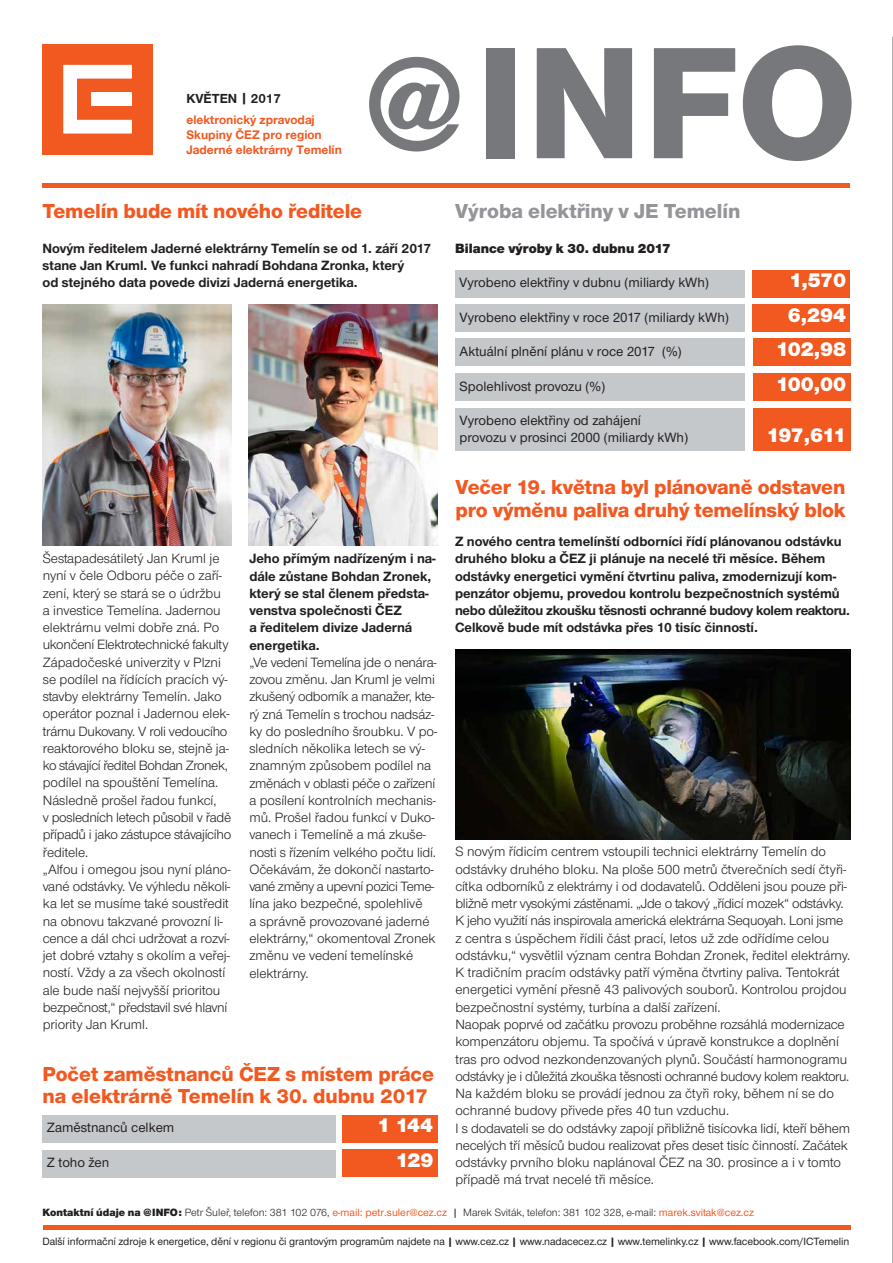
<style>
.page{position:relative;width:893px;height:1263px;background:#fff}
.page>*{position:absolute;margin:0;border:0;box-sizing:border-box;transform-origin:0 0}
.t1{font:800 165px "Nimbus CEZCE";color:#76787b}
.t2{font:800 21px/22.5px "Nimbus CEZOT";letter-spacing:-.005em;color:#f15921}
.t3{font:900 21px "Nimbus CEZOT";color:#fff}
.t4{font:800 21px "Nimbus CEZOT";color:#939598}
.t5{font:13.95px/17.2px "Nimbus CEZOT";color:#231f20}
.t6{font:700 13.95px/17.2px "Nimbus CEZOT";color:#231f20}
.t7{font:500 13.95px/17.2px "Nimbus CEZOT";color:#231f20}
.t8{font:900 13.95px "Nimbus CEZOT";color:#231f20}
.t9{font:700 13.5px "Nimbus CEZ";color:#231f20}
.t10{font:700 12.75px/15.3px "Nimbus CEZ";color:#f15921}
.t11{font:500 10.95px "Nimbus CEZOT";letter-spacing:-.005em;color:#231f20}
.t12{font:10.95px "Nimbus CEZOT";color:#231f20}
.s1{font-size:135px}
.s2{font-weight:900}
.s3{font-weight:500;color:#f15921}
.s4{font-family:"Nimbus CEZ";font-weight:500}
.s5{font-family:"Nimbus CEZ";font-weight:700}
</style>
<div class="page">
<hr style="left:892px;top:37px;width:1px;height:1226px;background:#636366">
<div style="left:42px;top:44px;width:111px;height:110px;background:#f15921"></div>
<svg style="left:63px;top:65px;width:69px;height:69px"></svg>
<div style="left:91px;top:92px;width:40px;height:14px;background:#fff"></div>
<hr style="left:43px;top:1225px;width:807px;height:4px;background:#f15921">
<img style="left:43px;top:304px;width:189px;height:242px">
<div style="left:455px;top:270px;width:289px;height:27px;background:#c4c8cb"></div>
<div style="left:455px;top:373px;width:289px;height:28px;background:#c4c8cb"></div>
<div style="left:455px;top:408px;width:289px;height:42px;background:#c4c8cb"></div>
<div style="left:752px;top:270px;width:98px;height:27px;background:#f15921"></div>
<div style="left:753px;top:373px;width:97px;height:28px;background:#f15921"></div>
<div style="left:753px;top:408px;width:97px;height:42px;background:#f15921"></div>
<div style="left:455px;top:304px;width:289px;height:28px;background:#c4c8cb"></div>
<div style="left:752px;top:304px;width:98px;height:28px;background:#f15921"></div>
<div style="left:455px;top:338px;width:289px;height:28px;background:#c4c8cb"></div>
<div style="left:753px;top:338px;width:97px;height:28px;background:#f15921"></div>
<hr style="left:43px;top:184px;width:807px;height:4px;background:#f15921">
<img style="left:455px;top:649px;width:395px;height:190px">
<div style="left:43px;top:1115px;width:293px;height:28px;background:#c4c8cb"></div>
<div style="left:342px;top:1115px;width:95px;height:28px;background:#f15921"></div>
<div style="left:43px;top:1150px;width:293px;height:27px;background:#c4c8cb"></div>
<div style="left:342px;top:1149px;width:96px;height:28px;background:#f15921"></div>
<img style="left:249px;top:304px;width:189px;height:242px">
<p class="t9" style="left:186px;top:90px;width:96px">KVĚTEN | 2017</p>
<p class="t10" style="left:186px;top:112px;width:157px">elektronický zpravodaj<br>Skupiny ČEZ pro region<br>Jaderné elektrárny Temelín</p>
<h1 class="t1" style="left:365px;top:8px;width:494px"><span class="s1">@</span>INFO</h1>
<h2 class="t2" style="left:43px;top:200px;width:321px">Temelín bude mít nového ředitele</h2>
<h2 class="t4" style="left:455px;top:199px;width:287px">Výroba elektřiny v JE Temelín</h2>
<p class="t8" style="left:455px;top:240px;width:217px">Bilance výroby k 30. dubnu 2017</p>
<p class="t7" style="left:459px;top:274px;width:251px">Vyrobeno elektřiny v dubnu (miliardy kWh)</p>
<p class="t6" style="left:43px;top:240px;width:390px">Novým ředitelem Jaderné elektrárny Temelín se od 1. září 2017 stane Jan Kruml. Ve funkci nahradí Bohdana Zronka, který<br>od stejného data povede divizi Jaderná energetika.</p>
<h2 class="t3" style="left:789px;top:268px;width:58px">1,570</h2>
<p class="t7" style="left:459px;top:308px;width:271px">Vyrobeno elektřiny v roce 2017 (miliardy kWh)</p>
<h2 class="t3" style="left:788px;top:302px;width:60px">6,294</h2>
<p class="t7" style="left:460px;top:343px;width:224px">Aktuální plnění plánu v roce 2017 (%)</p>
<h2 class="t3" style="left:776px;top:337px;width:72px">102,98</h2>
<p class="t7" style="left:460px;top:377px;width:147px">Spolehlivost provozu (%)</p>
<p class="t7" style="left:460px;top:412px;width:230px">Vyrobeno elektřiny od zahájení provozu v prosinci 2000 (miliardy kWh)</p>
<h2 class="t3" style="left:776px;top:371px;width:72px">100,00</h2>
<h2 class="t3" style="left:766px;top:423px;width:81px">197,611</h2>
<p class="t5" style="left:43px;top:550px;width:190px">Šestapadesátiletý Jan Kruml je nyní v čele Odboru péče o zaří&shy;zení, který se stará se o údržbu a investice Temelína. Jadernou elektrárnu velmi dobře zná. Po ukončení Elektrotechnické fakulty<br>Západočeské univerzity v Plzni se podílel na řídících pracích vý&shy;stavby elektrárny Temelín. Jako operátor poznal i Jadernou elek&shy;trárnu Dukovany. V roli vedoucího reaktorového bloku se, stejně ja&shy;ko stávající ředitel Bohdan Zronek, podílel na spouštění Temelína.<br>Následně prošel řadou funkcí,<br>v posledních letech působil v řadě případů i jako zástupce stávajícího ředitele.<br>„Alfou i omegou jsou nyní pláno&shy;vané odstávky. Ve výhledu několi&shy;ka let se musíme také soustředit na obnovu takzvané provozní li&shy;cence a dál chci udržovat a rozví&shy;jet dobré vztahy s okolím a veřej&shy;ností. Vždy a za všech okolností ale bude naší nejvyšší prioritou bezpečnost,“ představil své hlavní priority Jan Kruml.</p>
<p class="t6" style="left:249px;top:550px;width:188px">Jeho přímým nadřízeným i na&shy;dále zůstane Bohdan Zronek, který se stal členem předsta&shy;venstva společnosti ČEZ<br>a ředitelem divize Jaderná energetika.</p>
<p class="t5" style="left:249px;top:654px;width:189px">„Ve vedení Temelína jde o nenára&shy;zovou změnu. Jan Kruml je velmi zkušený odborník a manažer, kte&shy;rý zná Temelín s trochou nadsáz&shy;ky do posledního šroubku. V po&shy;sledních několika letech se vý&shy;znamným způsobem podílel na změnách v oblasti péče o zařízení a posílení kontrolních mechanis&shy;mů. Prošel řadou funkcí v Duko&shy;vanech i Temelíně a má zkuše&shy;nosti s řízením velkého počtu lidí.<br>Očekávám, že dokončí nastarto&shy;vané změny a upevní pozici Teme&shy;lína jako bezpečné, spolehlivě<br>a správně provozované jaderné elektrárny,“ okomentoval Zronek změnu ve vedení temelínské elektrárny.</p>
<h2 class="t2" style="left:43px;top:1062px;width:393px">Počet zaměstnanců ČEZ s místem práce na elektrárně Temelín k 30. dubnu 2017</h2>
<p class="t7" style="left:47px;top:1119px;width:129px">Zaměstnanců celkem</p>
<h2 class="t3" style="left:377px;top:1113px;width:58px">1 144</h2>
<p class="t7" style="left:47px;top:1154px;width:64px">Z toho žen</p>
<h2 class="t3" style="left:396px;top:1148px;width:40px">129</h2>
<h2 class="t2" style="left:455px;top:476px;width:392px">Večer 19. května byl plánovaně odstaven pro výměnu paliva druhý temelínský blok</h2>
<p class="t6" style="left:455px;top:533px;width:397px">Z nového centra temelínští odborníci řídí plánovanou odstávku druhého bloku a ČEZ ji plánuje na necelé tři měsíce. Během odstávky energetici vymění čtvrtinu paliva, zmodernizují kom&shy;penzátor objemu, provedou kontrolu bezpečnostních systémů nebo důležitou zkoušku těsnosti ochranné budovy kolem reaktoru.<br>Celkově bude mít odstávka přes 10 tisíc činností.</p>
<p class="t5" style="left:455px;top:843px;width:396px">S novým řídicím centrem vstoupili technici elektrárny Temelín do odstávky druhého bloku. Na ploše 500 metrů čtverečních sedí čtyři&shy;cítka odborníků z elektrárny i od dodavatelů. Odděleni jsou pouze při&shy;bližně metr vysokými zástěnami. „Jde o takový „řídicí mozek“ odstávky.<br>K jeho využití nás inspirovala americká elektrárna Sequoyah. Loni jsme z centra s úspěchem řídili část prací, letos už zde odřídíme celou odstávku,“ vysvětlil význam centra Bohdan Zronek, ředitel elektrárny.<br>K tradičním pracím odstávky patří výměna čtvrtiny paliva. Tentokrát energetici vymění přesně 43 palivových souborů. Kontrolou projdou bezpečnostní systémy, turbína a další zařízení.<br>Naopak poprvé od začátku provozu proběhne rozsáhlá modernizace kompenzátoru objemu. Ta spočívá v úpravě konstrukce a doplnění tras pro odvod nezkondenzovaných plynů. Součástí harmonogramu odstávky je i důležitá zkouška těsnosti ochranné budovy kolem reaktoru.<br>Na každém bloku se provádí jednou za čtyři roky, během ní se do ochranné budovy přivede přes 40 tun vzduchu.<br>I s dodavateli se do odstávky zapojí přibližně tisícovka lidí, kteří během necelých tří měsíců budou realizovat přes deset tisíc činností. Začátek odstávky prvního bloku naplánoval ČEZ na 30. prosince a i v tomto případě má trvat necelé tři měsíce.</p>
<p class="t12" style="left:43px;top:1206px;width:713px"><span class="s2">Kontaktní údaje na @INFO:</span> Petr Šuleř, telefon: 381 102 076, <span class="s3">e-mail: petr.suler@cez.cz</span> <span class="s4">|</span> Marek Sviták, telefon: 381 102 328, e-mail: <span class="s3">marek.svitak@cez.cz</span></p>
<p class="t11" style="left:43px;top:1235px;width:808px">Další informační zdroje k energetice, dění v regionu či grantovým programům najdete na <span class="s5">|</span> www.cez.cz <span class="s5">|</span> www.nadacecez.cz <span class="s5">|</span> www.temelinky.cz <span class="s5">|</span> www.facebook.com/ICTemelin</p>
</div>
